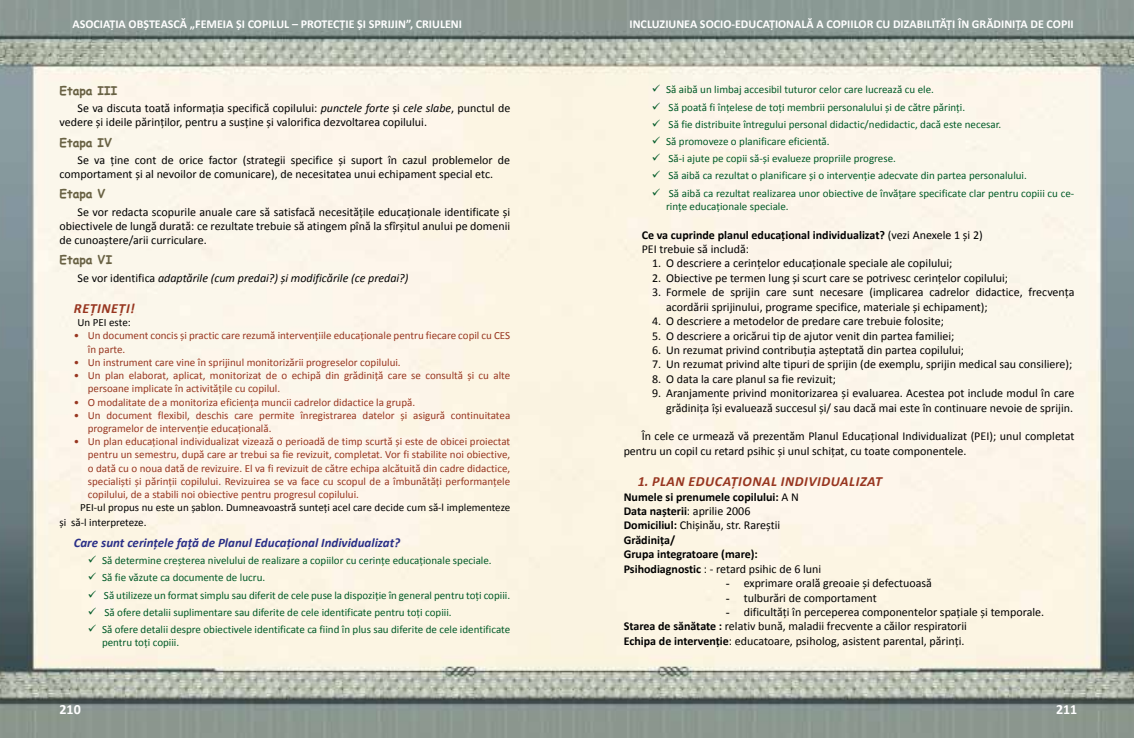
<style>
.page{position:relative;width:1134px;height:738px;background:#fff}
.page>*{position:absolute;margin:0;border:0;box-sizing:border-box;transform-origin:0 0}
.t1{font:italic 700 14px "Calibri";letter-spacing:.04em;color:#983620}
.t2{font:700 14px "Calibri";color:#fff}
.t3{font:italic 700 13px "Calibri";color:#2b3087}
.t4{font:12px/14.4px "Calibri";color:#000}
.t5{font:700 12px/14.4px "Calibri";color:#000}
.t6{font:700 12px "Calibri";color:#fff}
.t7{font:italic 12px "Calibri";color:#000}
.t8{font:700 12px "Comic Sans MS";color:#686143}
.t9{font:11px/13.2px "Calibri";color:#983620}
.t10{font:11px/13.2px "Calibri";color:#005a27}
.t11{font:11px/14.4px "Calibri";color:#000}
.s1{font-style:italic}
.s2{font-style:normal}
.s3{font-weight:400}
.s4{font-family:"Times New Roman"}
.s5{font-weight:700}
</style>
<div class="page">
<img style="left:0;top:0;width:1134px;height:737px">
<p class="t6" style="left:73px;top:16px;width:391px">ASOCIAŢIA OBŞTEASCĂ „FEMEIA ŞI COPILUL – PROTECŢIE ŞI SPRIJIN”, CRIULENI</p>
<p class="t6" style="left:629px;top:16px;width:446px">INCLUZIUNEA SOCIO-EDUCAŢIONALĂ A COPIILOR CU DIZABILITĂŢI ÎN GRĂDINIŢA DE COPII</p>
<p class="t8" style="left:60px;top:81px;width:59px">Etapa III</p>
<p class="t4" style="left:60px;top:101px;width:452px;text-indent:18px">Se va discuta toată informaţia specifică copilului: <span class="s1">punctele forte</span> şi <span class="s1">cele slabe</span>, punctul de vedere şi ideile părinţilor, pentru a susţine şi valorifica dezvoltarea copilului.</p>
<p class="t8" style="left:60px;top:133px;width:54px">Etapa IV</p>
<p class="t4" style="left:60px;top:152px;width:452px;text-indent:18px">Se va ţine cont de orice factor (strategii specifice şi suport în cazul problemelor de comportament şi al nevoilor de comunicare), de necesitatea unui echipament special etc.</p>
<p class="t8" style="left:60px;top:185px;width:48px">Etapa V</p>
<p class="t4" style="left:60px;top:204px;width:452px;text-align:justify;text-indent:18px">Se vor redacta scopurile anuale care să satisfacă necesităţile educaţionale identificate şi obiectivele de lungă durată: ce rezultate trebuie să atingem pînă la sfîrşitul anului pe domenii de cunoaştere/arii curriculare.</p>
<p class="t8" style="left:60px;top:251px;width:54px">Etapa VI</p>
<p class="t7" style="left:78px;top:269px;width:332px"><span class="s2">Se vor identifica</span> adaptările (cum predai?) şi modificările (ce predai?)</p>
<p class="t1" style="left:74px;top:299px;width:62px">REŢINEŢI!</p>
<p class="t11" style="left:78px;top:315px;width:55px">Un PEI este:</p>
<p class="t9" style="left:88px;top:329px;width:424px;text-indent:-14px">• Un document concis şi practic care rezumă intervenţiile educaţionale pentru fiecare copil cu CES în parte.</p>
<p class="t9" style="left:74px;top:355px;width:329px">• Un instrument care vine în sprijinul monitorizării progreselor copilului.</p>
<p class="t9" style="left:88px;top:368px;width:424px;text-indent:-14px">• Un plan elaborat, aplicat, monitorizat de o echipă din grădiniţă care se consultă şi cu alte persoane implicate în activităţile cu copilul.</p>
<p class="t9" style="left:74px;top:395px;width:343px">• O modalitate de a monitoriza eficienţa muncii cadrelor didactice la grupă.</p>
<p class="t9" style="left:88px;top:408px;width:424px;text-indent:-14px">• Un document flexibil, deschis care permite înregistrarea datelor şi asigură continuitatea programelor de intervenţie educaţională.</p>
<p class="t9" style="left:88px;top:434px;width:424px;text-align:justify;text-indent:-14px">• Un plan educaţional individualizat vizează o perioadă de timp scurtă şi este de obicei proiectat pentru un semestru, după care ar trebui sa fie revizuit, completat. Vor fi stabilite noi obiective, o dată cu o noua dată de revizuire. El va fi revizuit de către echipa alcătuită din cadre didactice, specialişti şi părinţii copilului. Revizuirea se va face cu scopul de a îmbunătăţi performanţele copilului, de a stabili noi obiective pentru progresul copilului.</p>
<p class="t11" style="left:60px;top:500px;width:452px;text-indent:21px">PEI-ul propus nu este un şablon. Dumneavoastră sunteţi acel care decide cum să-l implementeze şi să-l interpreteze.</p>
<p class="t3" style="left:74px;top:534px;width:328px">Care sunt cerinţele faţă de Planul Educaţional Individualizat?</p>
<p class="t10" style="left:88px;top:553px;width:405px">✓ Să determine creşterea nivelului de realizare a copiilor cu cerinţe educaţionale speciale.</p>
<p class="t10" style="left:88px;top:570px;width:179px">✓ Să fie văzute ca documente de lucru.</p>
<p class="t10" style="left:88px;top:588px;width:424px">✓ Să utilizeze un format simplu sau diferit de cele puse la dispoziţie în general pentru toţi copiii.</p>
<p class="t10" style="left:88px;top:605px;width:365px">✓ Să ofere detalii suplimentare sau diferite de cele identificate pentru toţi copiii.</p>
<p class="t10" style="left:102px;top:622px;width:410px;text-indent:-14px">✓ Să ofere detalii despre obiectivele identificate ca fiind în plus sau diferite de cele identificate pentru toţi copiii.</p>
<p class="t10" style="left:652px;top:83px;width:283px">✓ Să aibă un limbaj accesibil tuturor celor care lucrează cu ele.</p>
<p class="t10" style="left:652px;top:100px;width:315px">✓ Să poată fi înţelese de toţi membrii personalului şi de către părinţi.</p>
<p class="t10" style="left:652px;top:117px;width:351px">✓ Să fie distribuite întregului personal didactic/nedidactic, dacă este necesar.</p>
<p class="t10" style="left:652px;top:135px;width:179px">✓ Să promoveze o planificare eficientă.</p>
<p class="t10" style="left:652px;top:152px;width:245px">✓ Să-i ajute pe copii să-şi evalueze propriile progrese.</p>
<p class="t10" style="left:652px;top:169px;width:376px">✓ Să aibă ca rezultat o planificare şi o intervenţie adecvate din partea personalului.</p>
<p class="t10" style="left:666px;top:186px;width:410px;text-indent:-14px">✓ Să aibă ca rezultat realizarea unor obiective de învăţare specificate clar pentru copiii cu ce&shy;rinţe educaţionale speciale.</p>
<p class="t5" style="left:642px;top:227px;width:343px">Ce va cuprinde planul educaţional individualizat? <span class="s3">(vezi Anexele 1 şi 2)<br>PEI trebuie să includă:</span></p>
<p class="t4" style="left:652px;top:256px;width:302px">1. O descriere a cerinţelor educaţionale speciale ale copilului;</p>
<p class="t4" style="left:652px;top:270px;width:358px">2. Obiective pe termen lung şi scurt care se potrivesc cerinţelor copilului;</p>
<p class="t4" style="left:666px;top:285px;width:410px;text-indent:-14px">3. Formele de sprijin care sunt necesare (implicarea cadrelor didactice, frecvenţa acordării sprijinului, programe specifice, materiale şi echipament);</p>
<p class="t4" style="left:652px;top:314px;width:293px">4. O descriere a metodelor de predare care trebuie folosite;</p>
<p class="t4" style="left:652px;top:328px;width:304px">5. O descriere a oricărui tip de ajutor venit din partea familiei;</p>
<p class="t4" style="left:652px;top:342px;width:314px">6. Un rezumat privind contribuţia aşteptată din partea copilului;</p>
<p class="t4" style="left:652px;top:357px;width:422px">7. Un rezumat privind alte tipuri de sprijin (de exemplu, sprijin medical sau consiliere);</p>
<p class="t4" style="left:652px;top:371px;width:185px">8. O data la care planul sa fie revizuit;</p>
<p class="t4" style="left:652px;top:386px;width:424px;text-align:right">9. Aranjamente privind monitorizarea şi evaluarea. Acestea pot include modul în care grădiniţa îşi evaluează succesul şi/ sau dacă mai este în continuare nevoie de sprijin.</p>
<p class="t4" style="left:624px;top:429px;width:452px;text-indent:18px">În cele ce urmează vă prezentăm Planul Educaţional Individualizat (PEI); unul completat pentru un copil cu retard psihic şi unul schiţat, cu toate componentele.</p>
<p class="t1" style="left:638px;top:472px;width:110px">1. Plan educaţiona</p>
<p class="t1" style="left:771px;top:472px;width:18px">l indi</p>
<p class="t1" style="left:808px;top:472px;width:75px">vid ualizat</p>
<p class="t5" style="left:624px;top:489px;width:199px">Numele si prenumele copilului: <span class="s3">A N<br></span>Data naşterii<span class="s3">: aprilie 2006<br></span>Domiciliul: <span class="s3">Chişinău, str. Rareştii<br></span>Grădiniţa/<br>Grupa integratoare (mare):<br>Psihodiagnostic <span class="s3">: - retard psihic de 6 luni</span></p>
<p class="t4" style="left:726px;top:575px;width:208px"><span class="s4">-</span> exprimare orală greoaie şi defectuoasă</p>
<p class="t4" style="left:726px;top:590px;width:153px"><span class="s4">-</span> tulburări de comportament</p>
<p class="t4" style="left:624px;top:604px;width:422px;text-indent:102px"><span class="s4">-</span> dificultăţi în perceperea componentelor spaţiale şi temporale.<br><span class="s5">Starea de sănătate :</span> relativ bună, maladii frecvente a căilor respiratorii<br><span class="s5">Echipa de intervenţie</span>: educatoare, psiholog, asistent parental, părinţi.</p>
<p class="t2" style="left:60px;top:700px;width:23px">210</p>
<p class="t2" style="left:1056px;top:700px;width:23px">211</p>
</div>
